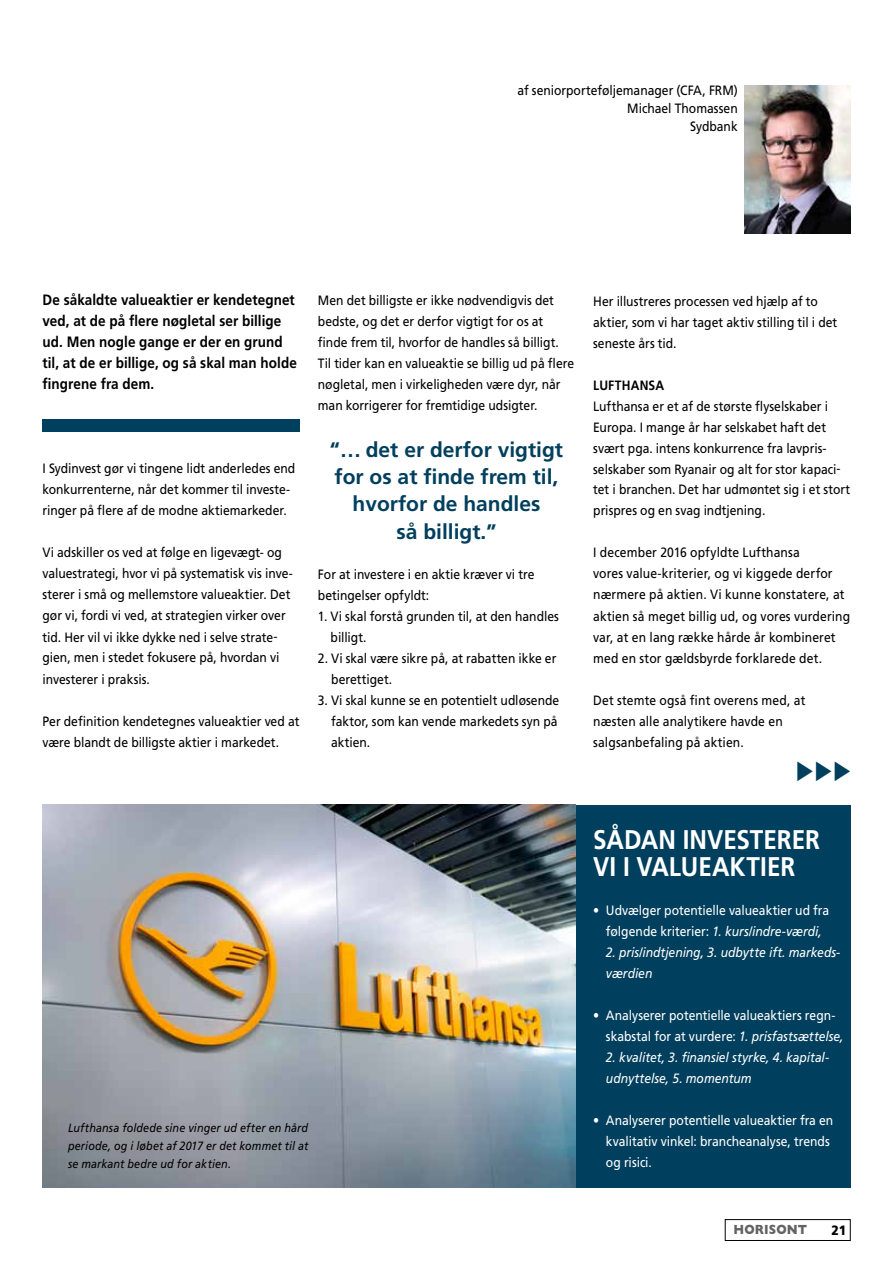
<style>
.page{position:relative;width:893px;height:1263px;background:#fff}
.page>*{position:absolute;margin:0;border:0;box-sizing:border-box;transform-origin:0 0}
.t1{font:31.5px "Apple Symbols";color:#003f5d;scale:.9 1}
.t2{font:700 27px/27px "Frutiger LT Std";color:#fff;scale:.9 1}
.t3{font:700 21px/27px "Frutiger LT Std";color:#003f5d;text-align:center}
.t4{font:700 15px/21px "Frutiger LT Std";letter-spacing:.005em;color:#000;scale:.9 1}
.t5{font:13.5px/21px "Frutiger LT Std";color:#000;scale:.9 1}
.t6{font:13.5px/21px "Frutiger LT Std";letter-spacing:-.005em;color:#fff;scale:.9 1}
.t7{font:italic 13.5px/21px "Frutiger LT Std";letter-spacing:-.005em;color:#fff;scale:.9 1}
.t8{font:700 13.5px "Frutiger LT Std";letter-spacing:.015em;color:#000;scale:.9 1}
.t9{font:700 13.5px "Gill Sans";letter-spacing:.015em;color:#646363;scale:.9 1}
.t10{font:900 13.5px "Frutiger LT Std";color:#000;scale:.9 1}
.t11{font:italic 12px/18px "Frutiger LT Std";letter-spacing:.01em;color:#000;text-align:justify;scale:.9 1}
.s1{font-style:italic}
</style>
<div class="page">
<div style="left:575px;top:805px;width:275px;height:382px;background:#003f5d"></div>
<img style="left:744px;top:85px;width:106px;height:149px">
<img style="left:43px;top:805px;width:532px;height:382px">
<div style="left:725px;top:1219px;width:125px;height:22px;border:1px solid #000"></div>
<div style="left:43px;top:419px;width:257px;height:12px;background:#003f5d"></div>
<p class="t5" style="left:517px;top:82px;width:246px;line-height:18px;text-align:right">af seniorporteføljemanager (CFA, FRM)<br>Michael Thomassen<br>Sydbank</p>
<p class="t4" style="left:43px;top:290px;width:284px">De såkaldte valueaktier er kendetegnet ved, at de på flere nøgletal ser billige ud. Men nogle gange er der en grund til, at de er billige, og så skal man holde fingrene fra dem.</p>
<p class="t5" style="left:43px;top:458px;width:282px">I Sydinvest gør vi tingene lidt anderledes end konkurrenterne, når det kommer til investe&shy;ringer på flere af de modne aktiemarkeder.</p>
<p class="t5" style="left:43px;top:542px;width:280px">Vi adskiller os ved at følge en ligevægt- og valuestrategi, hvor vi på systematisk vis inve&shy;sterer i små og mellemstore valueaktier. Det gør vi, fordi vi ved, at strategien virker over tid. Her vil vi ikke dykke ned i selve strate&shy;gien, men i stedet fokusere på, hvordan vi investerer i praksis.</p>
<p class="t5" style="left:43px;top:710px;width:287px">Per definition kendetegnes valueaktier ved at være blandt de billigste aktier i markedet.</p>
<p class="t5" style="left:318px;top:290px;width:286px">Men det billigste er ikke nødvendigvis det bedste, og det er derfor vigtigt for os at finde frem til, hvorfor de handles så billigt.<br>Til tider kan en valueaktie se billig ud på flere nøgletal, men i virkeligheden være dyr, når man korrigerer for fremtidige udsigter.</p>
<h3 class="t3" style="left:330px;top:437px;width:235px">“… det er derfor vigtigt for os at finde frem til, hvorfor de handles<br>så billigt.”</h3>
<p class="t5" style="left:318px;top:563px;width:242px">For at investere i en aktie kræver vi tre betingelser opfyldt:</p>
<p class="t5" style="left:331px;top:605px;width:255px;text-indent:-13px">1. Vi skal forstå grunden til, at den handles billigt.</p>
<p class="t5" style="left:331px;top:647px;width:252px;text-indent:-13px">2. Vi skal være sikre på, at rabatten ikke er berettiget.</p>
<p class="t5" style="left:331px;top:689px;width:255px;text-indent:-13px">3. Vi skal kunne se en potentielt udløsende faktor, som kan vende markedets syn på aktien.</p>
<p class="t11" style="left:68px;top:1118px;width:268px">Lufthansa foldede sine vinger ud efter en hård periode, og i løbet af 2017 er det kommet til at se markant bedre ud for aktien.</p>
<p class="t5" style="left:593px;top:290px;width:273px">Her illustreres processen ved hjælp af to aktier, som vi har taget aktiv stilling til i det seneste års tid.</p>
<p class="t8" style="left:593px;top:377px;width:80px">LUFTHANSA</p>
<p class="t5" style="left:593px;top:395px;width:287px">Lufthansa er et af de største flyselskaber i Europa. I mange år har selskabet haft det svært pga. intens konkurrence fra lavpris&shy;selskaber som Ryanair og alt for stor kapaci&shy;tet i branchen. Det har udmøntet sig i et stort prispres og en svag indtjening.</p>
<p class="t5" style="left:593px;top:542px;width:287px">I december 2016 opfyldte Lufthansa<br>vores value-kriterier, og vi kiggede derfor nærmere på aktien. Vi kunne konstatere, at aktien så meget billig ud, og vores vurdering var, at en lang række hårde år kombineret med en stor gældsbyrde forklarede det.</p>
<p class="t5" style="left:593px;top:689px;width:237px">Det stemte også fint overens med, at næsten alle analytikere havde en salgsanbefaling på aktien.</p>
<h1 class="t1" style="left:794px;top:752px;width:68px">▶▶▶</h1>
<h2 class="t2" style="left:593px;top:827px;width:254px">SÅDAN INVESTERER<br>VI I VALUEAKTIER</h2>
<p class="t6" style="left:593px;top:899px;width:264px;text-align:center">• Udvælger potentielle valueaktier ud fra følgende kriterier: <span class="s1">1. kurs/indre-værdi,</span></p>
<p class="t7" style="left:606px;top:941px;width:262px">2. pris/indtjening, 3. udbytte ift. markeds&shy;værdien</p>
<p class="t6" style="left:606px;top:1004px;width:266px;text-indent:-13px">• Analyserer potentielle valueaktiers regn&shy;skabstal for at vurdere: <span class="s1">1. prisfastsættelse,</span></p>
<p class="t7" style="left:606px;top:1046px;width:249px">2. kvalitet, 3. finansiel styrke, 4. kapital&shy;udnyttelse, 5. momentum</p>
<p class="t6" style="left:606px;top:1109px;width:254px;text-indent:-13px">• Analyserer potentielle valueaktier fra en kvalitativ vinkel: brancheanalyse, trends og risici.</p>
<p class="t9" style="left:733px;top:1219px;width:83px">HORISONT</p>
<p class="t10" style="left:832px;top:1222px;width:18px">21</p>
</div>
